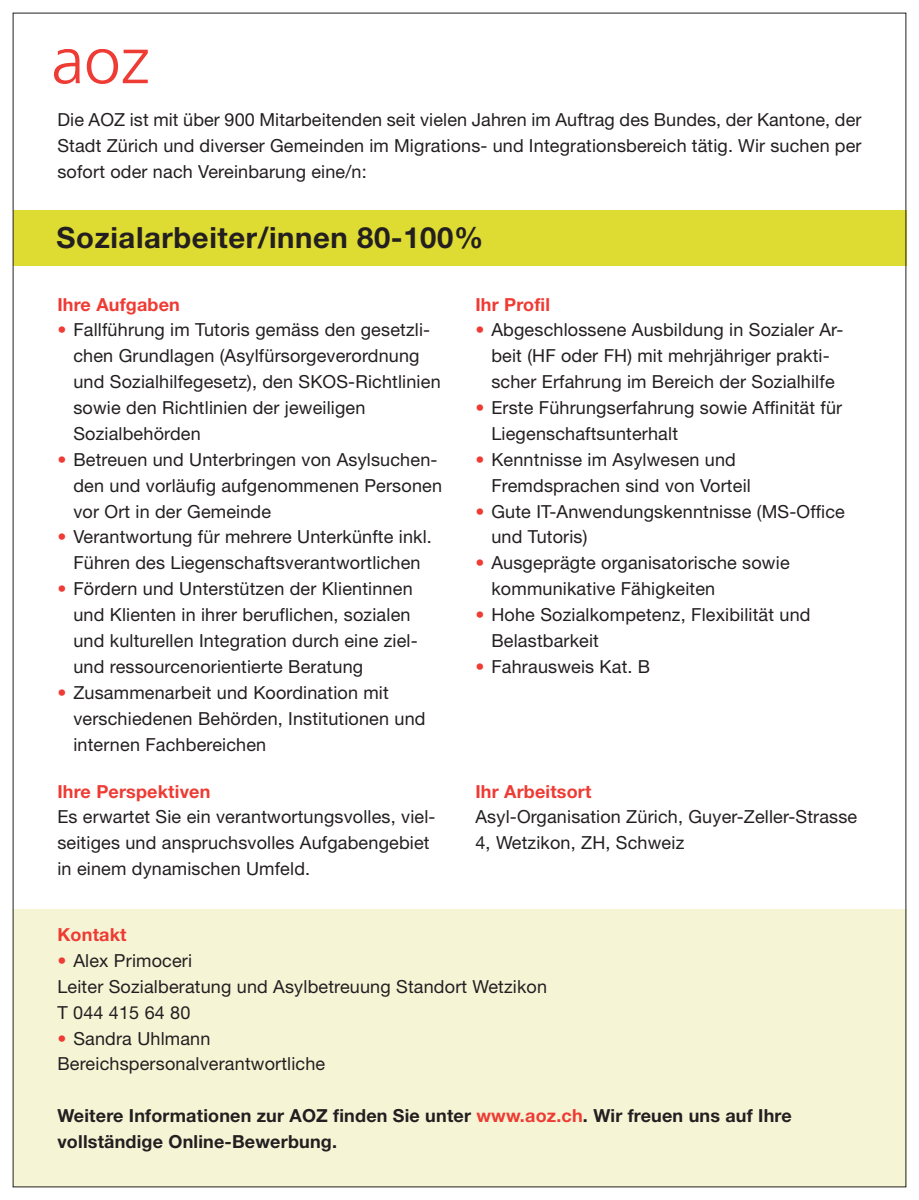
<style>
.page{position:relative;width:919px;height:1200px;background:#fff}
.page>*{position:absolute;margin:0;border:0;box-sizing:border-box;transform-origin:0 0}
.t1{font:700 29.25px "Helvetica Neue LT Com";letter-spacing:.02em;color:#231f20}
.t2{font:18px/25.9px "Helvetica Neue LT Com";letter-spacing:.01em;color:#231f20}
.t3{font:700 18px/25.9px "Helvetica Neue LT Com";letter-spacing:.01em;color:#231f20}
.t4{font:700 18px "Helvetica Neue LT Com";letter-spacing:.01em;color:#ee3b34}
.s1{color:#ee3b34}
</style>
<div class="page">
<div style="left:13px;top:909px;width:893px;height:278px;background:#f5f5d6"></div>
<div style="left:13px;top:210px;width:893px;height:56px;background:#dedb32"></div>
<svg style="left:54px;top:49px;width:94px;height:35px"></svg>
<p class="t2" style="left:57px;top:106px;width:805px;text-align:justify">Die AOZ ist mit über 900 Mitarbeitenden seit vielen Jahren im Auftrag des Bundes, der Kantone, der Stadt Zürich und diverser Gemeinden im Migrations- und Integrationsbereich tätig. Wir suchen per sofort oder nach Vereinbarung eine/n:</p>
<h1 class="t1" style="left:57px;top:219px;width:428px">Sozialarbeiter/innen 80-100%</h1>
<p class="t4" style="left:57px;top:293px;width:124px">Ihre Aufgaben</p>
<p class="t2" style="left:73px;top:317px;width:369px;text-indent:-16px"><span class="s1">•</span> Fallführung im Tutoris gemäss den gesetzli&shy;chen Grundlagen (Asylfürsorgeverordnung und Sozialhilfegesetz), den SKOS-Richtlinien sowie den Richtlinien der jeweiligen Sozialbehörden</p>
<p class="t2" style="left:73px;top:446px;width:370px;text-indent:-16px"><span class="s1">•</span> Betreuen und Unterbringen von Asylsuchen&shy;den und vorläufig aufgenommenen Personen vor Ort in der Gemeinde</p>
<p class="t2" style="left:57px;top:524px;width:376px;text-align:center"><span class="s1">•</span> Verantwortung für mehrere Unterkünfte inkl.<br>Führen des Liegenschaftsverantwortlichen</p>
<p class="t2" style="left:73px;top:575px;width:346px;text-indent:-16px"><span class="s1">•</span> Fördern und Unterstützen der Klientinnen und Klienten in ihrer beruflichen, sozialen und kulturellen Integration durch eine ziel&shy;und ressourcenorientierte Beratung</p>
<p class="t2" style="left:73px;top:679px;width:353px;text-indent:-16px"><span class="s1">•</span> Zusammenarbeit und Koordination mit verschiedenen Behörden, Institutionen und internen Fachbereichen</p>
<p class="t4" style="left:57px;top:780px;width:154px">Ihre Perspektiven</p>
<p class="t2" style="left:57px;top:803px;width:379px">Es erwartet Sie ein verantwortungsvolles, viel&shy;seitiges und anspruchsvolles Aufgabengebiet in einem dynamischen Umfeld.</p>
<p class="t4" style="left:475px;top:293px;width:76px">Ihr Profil</p>
<p class="t2" style="left:475px;top:317px;width:369px;text-align:center"><span class="s1">•</span> Abgeschlossene Ausbildung in Sozialer Ar&shy;beit (HF oder FH) mit mehrjähriger prakti&shy;scher Erfahrung im Bereich der Sozialhilfe</p>
<p class="t2" style="left:491px;top:394px;width:352px;text-indent:-16px"><span class="s1">•</span> Erste Führungserfahrung sowie Affinität für<br>Liegenschaftsunterhalt</p>
<p class="t2" style="left:491px;top:446px;width:261px;text-indent:-16px"><span class="s1">•</span> Kenntnisse im Asylwesen und<br>Fremdsprachen sind von Vorteil</p>
<p class="t2" style="left:491px;top:498px;width:355px;text-indent:-16px"><span class="s1">•</span> Gute IT-Anwendungskenntnisse (MS-Office und Tutoris)</p>
<p class="t2" style="left:491px;top:549px;width:300px;text-indent:-16px"><span class="s1">•</span> Ausgeprägte organisatorische sowie kommunikative Fähigkeiten</p>
<p class="t2" style="left:491px;top:601px;width:320px;text-indent:-16px"><span class="s1">•</span> Hohe Sozialkompetenz, Flexibilität und<br>Belastbarkeit</p>
<p class="t2" style="left:475px;top:653px;width:176px"><span class="s1">•</span> Fahrausweis Kat. B</p>
<p class="t4" style="left:475px;top:780px;width:117px">Ihr Arbeitsort</p>
<p class="t2" style="left:475px;top:803px;width:383px">Asyl-Organisation Zürich, Guyer-Zeller-Strasse<br>4, Wetzikon, ZH, Schweiz</p>
<p class="t4" style="left:57px;top:923px;width:71px">Kontakt</p>
<p class="t2" style="left:57px;top:947px;width:491px"><span class="s1">•</span> Alex Primoceri<br>Leiter Sozialberatung und Asylbetreuung Standort Wetzikon<br>T 044 415 64 80</p>
<p class="t2" style="left:57px;top:1024px;width:269px"><span class="s1">•</span> Sandra Uhlmann<br>Bereichspersonalverantwortliche</p>
<p class="t3" style="left:57px;top:1102px;width:735px">Weitere Informationen zur AOZ finden Sie unter <span class="s1">www.aoz.ch</span>. Wir freuen uns auf Ihre vollständige Online-Bewerbung.</p>
</div>
